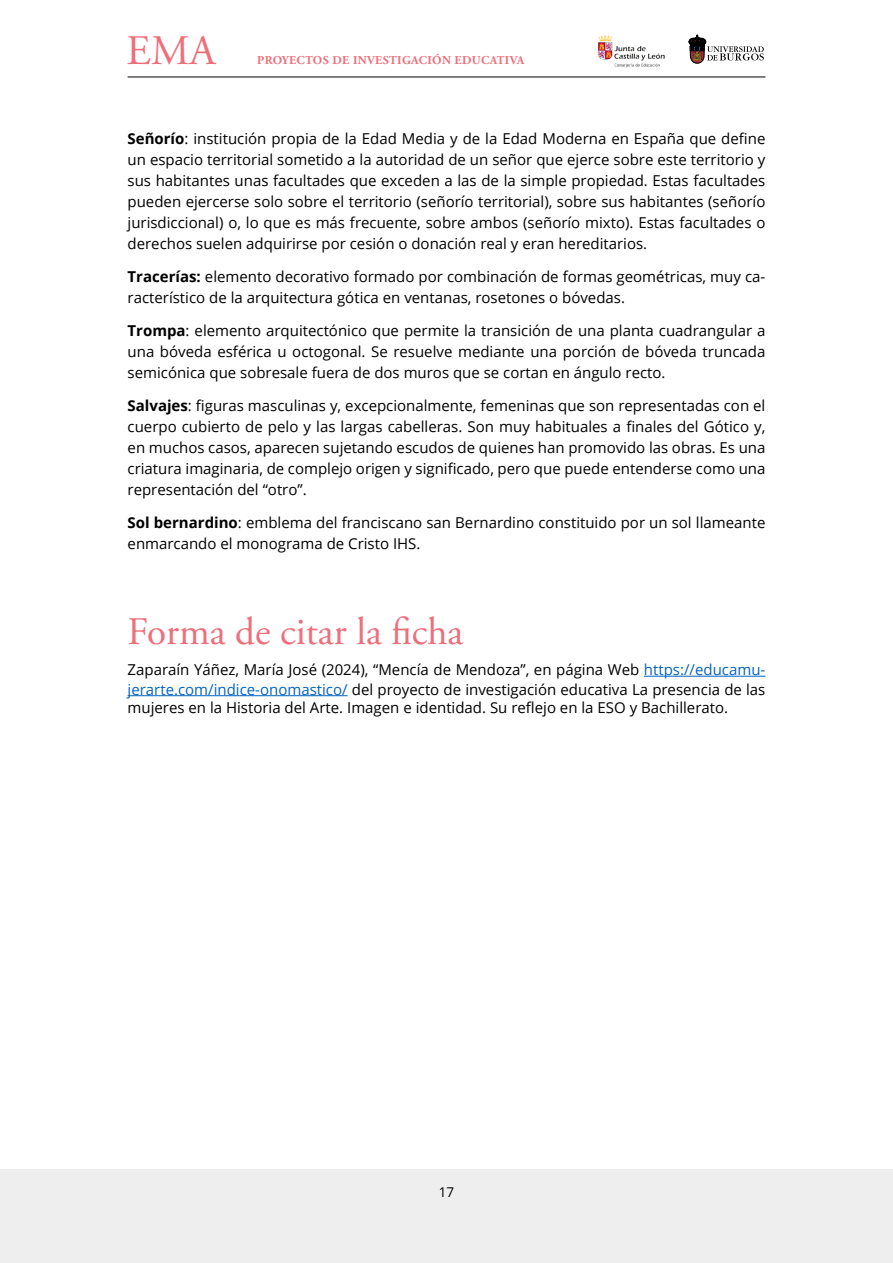
<style>
.page{position:relative;width:893px;height:1263px;background:#fff}
.page>*{position:absolute;margin:0;border:0;box-sizing:border-box;transform-origin:0 0}
.t1{font:42px "Adobe Garamond Pro";color:#ed6f7b}
.t2{font:39px "Adobe Garamond Pro";color:#ed6f7b}
.t3{font:15px/21px "Open Sans";color:#000;text-align:justify}
.t4{font:13.5px "Open Sans";color:#000}
.t5{font:700 12px "Adobe Garamond Pro";letter-spacing:.03em;color:#ed6f7b}
.s1{font-weight:700}
.s2{color:#0563c1}
</style>
<div class="page">
<div style="left:0;top:1169px;width:893px;height:94px;background:#efeeee"></div>
<svg style="left:689px;top:35px;width:75px;height:28px"></svg>
<img style="left:598px;top:35px;width:67px;height:33px">
<hr style="left:128px;top:77px;width:637px;height:1px;background:#000">
<hr style="left:644px;top:676px;width:121px;height:1px;background:#0563c1">
<hr style="left:128px;top:695px;width:220px;height:1px;background:#0563c1">
<h1 class="t1" style="left:126px;top:26px;width:90px">EMA</h1>
<p class="t5" style="left:257px;top:53px;width:269px">PROYECTOS DE INVESTIGACIÓN EDUCATIVA</p>
<p class="t3" style="left:128px;top:128px;width:639px"><span class="s1">Señorío</span>: institución propia de la Edad Media y de la Edad Moderna en España que define un espacio territorial sometido a la autoridad de un señor que ejerce sobre este territorio y sus habitantes unas facultades que exceden a las de la simple propiedad. Estas facultades pueden ejercerse solo sobre el territorio (señorío territorial), sobre sus habitantes (señorío jurisdiccional) o, lo que es más frecuente, sobre ambos (señorío mixto). Estas facultades o derechos suelen adquirirse por cesión o donación real y eran hereditarios.</p>
<p class="t3" style="left:128px;top:266px;width:639px"><span class="s1">Tracerías:</span> elemento decorativo formado por combinación de formas geométricas, muy ca&shy;racterístico de la arquitectura gótica en ventanas, rosetones o bóvedas.</p>
<p class="t3" style="left:128px;top:320px;width:639px"><span class="s1">Trompa</span>: elemento arquitectónico que permite la transición de una planta cuadrangular a una bóveda esférica u octogonal. Se resuelve mediante una porción de bóveda truncada semicónica que sobresale fuera de dos muros que se cortan en ángulo recto.</p>
<p class="t3" style="left:128px;top:395px;width:639px"><span class="s1">Salvajes</span>: figuras masculinas y, excepcionalmente, femeninas que son representadas con el cuerpo cubierto de pelo y las largas cabelleras. Son muy habituales a finales del Gótico y, en muchos casos, aparecen sujetando escudos de quienes han promovido las obras. Es una criatura imaginaria, de complejo origen y significado, pero que puede entenderse como una representación del “otro”.</p>
<p class="t3" style="left:128px;top:512px;width:639px"><span class="s1">Sol bernardino</span>: emblema del franciscano san Bernardino constituido por un sol llameante enmarcando el monograma de Cristo IHS.</p>
<h2 class="t2" style="left:128px;top:608px;width:337px">Forma de citar la ficha</h2>
<p class="t3" style="left:128px;top:659px;width:639px;line-height:19.5px">Zaparaín Yáñez, María José (2024), “Mencía de Mendoza”, en página Web <span class="s2">https://educamu&shy;jerarte.com/indice-onomastico/</span> del proyecto de investigación educativa La presencia de las</p>
<p class="t3" style="left:128px;top:696px;width:602px">mujeres en la Historia del Arte. Imagen e identidad. Su reflejo en la ESO y Bachillerato.</p>
<p class="t4" style="left:439px;top:1182px;width:17px">17</p>
</div>
